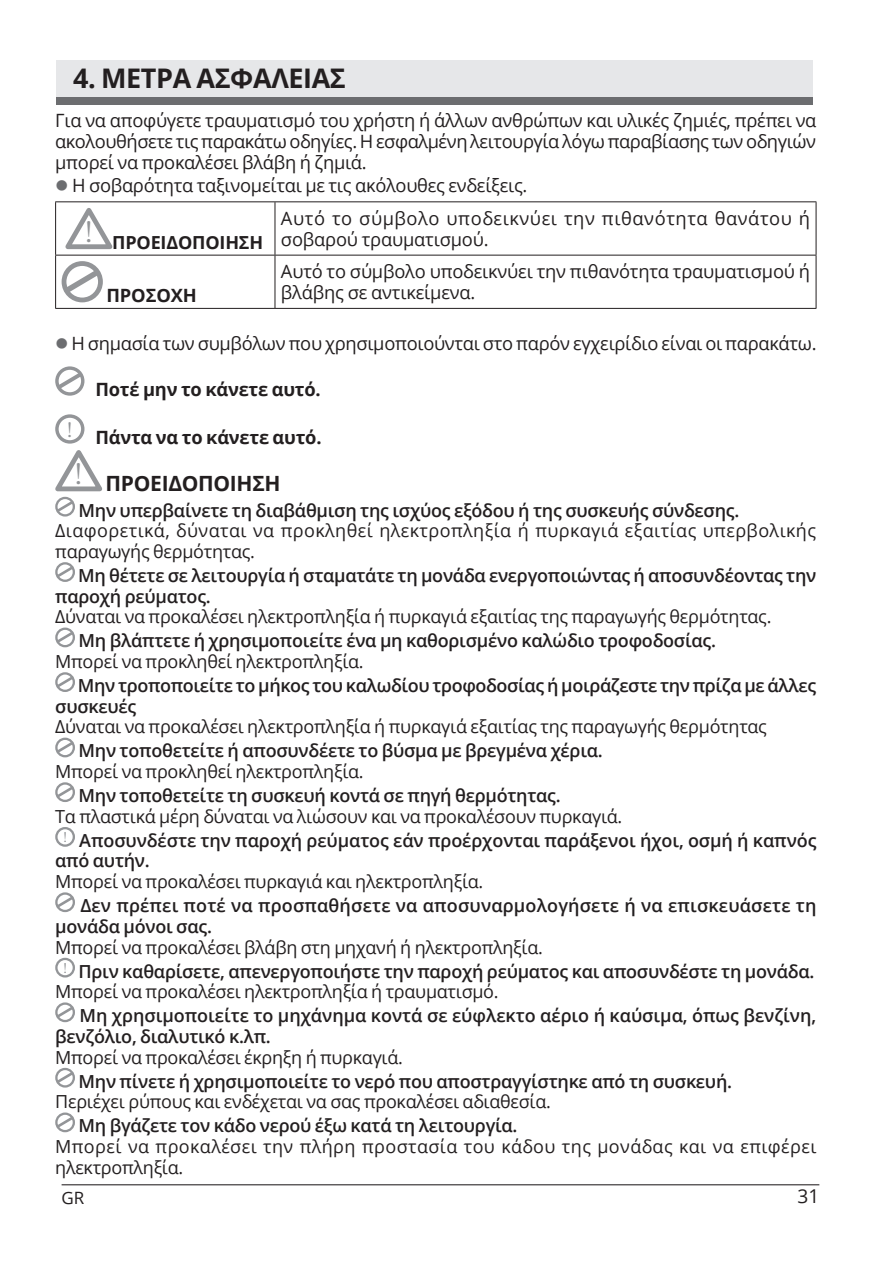
<style>
.page{position:relative;width:893px;height:1263px;background:#fff}
.page>*{position:absolute;margin:0;border:0;box-sizing:border-box;transform-origin:0 0}
.t1{font:700 27px "Open Sans";letter-spacing:-.015em;color:#231f20}
.t2{font:700 21px "Open Sans";letter-spacing:-.015em;color:#231f20}
.t3{font:19.05px "Open Sans";color:#231f20}
.t4{font:18.3px/21px "Open Sans";letter-spacing:-.015em;color:#231f20;text-align:justify}
.t5{font:18.3px/21.3px "Open Sans";letter-spacing:.03em;color:#231f20}
.t6{font:700 18.3px "Open Sans";letter-spacing:-.015em;color:#231f20}
.t7{font:600 18px/20.7px "Open Sans";letter-spacing:-.015em;color:#231f20}
.t8{font:18px "Open Sans";letter-spacing:-.015em;color:#231f20}
.t9{font:18px/20.7px "Open Sans";letter-spacing:.025em;color:#231f20}
.t10{font:18px/20.7px "Open Sans";letter-spacing:.02em;color:#231f20}
.t11{font:600 18px/20.7px "Open Sans";letter-spacing:.005em;color:#231f20}
.t12{font:700 18px "Open Sans";letter-spacing:-.01em;color:#231f20}
.t13{font:16.95px "Open Sans";color:#231f20}
.s1{color:#6c6d70}
.s2{font-weight:400}
</style>
<div class="page">
<hr style="left:62px;top:1184px;width:757px;height:1px;background:#231f20">
<div style="left:56px;top:60px;width:756px;height:37px;background:#e6e7e9"></div>
<div style="left:56px;top:97px;width:756px;height:7px;background:#6c6d70"></div>
<hr style="left:55px;top:201px;width:220px;height:1px;background:#231f20">
<hr style="left:55px;top:202px;width:1px;height:53px;background:#231f20">
<hr style="left:275px;top:201px;width:541px;height:1px;background:#231f20">
<hr style="left:275px;top:202px;width:1px;height:53px;background:#231f20">
<hr style="left:816px;top:202px;width:1px;height:53px;background:#231f20">
<hr style="left:55px;top:255px;width:220px;height:1px;background:#231f20">
<hr style="left:55px;top:255px;width:1px;height:53px;background:#231f20">
<hr style="left:275px;top:255px;width:541px;height:1px;background:#231f20">
<hr style="left:275px;top:255px;width:1px;height:53px;background:#231f20">
<hr style="left:816px;top:255px;width:1px;height:53px;background:#231f20">
<hr style="left:55px;top:308px;width:220px;height:1px;background:#231f20">
<hr style="left:275px;top:308px;width:541px;height:1px;background:#231f20">
<svg style="left:65px;top:208px;width:48px;height:42px"></svg>
<div style="left:62px;top:261px;width:41px;height:41px;border:5px solid #939598;border-radius:50%"></div>
<svg style="left:61px;top:265px;width:42px;height:33px"></svg>
<div style="left:55px;top:366px;width:29px;height:30px;border:3px solid #939598;border-radius:50%"></div>
<svg style="left:55px;top:369px;width:30px;height:23px"></svg>
<div style="left:55px;top:414px;width:29px;height:30px;border:3px solid #939598;border-radius:50%"></div>
<div style="left:55px;top:497px;width:20px;height:20px;border:2px solid #939598;border-radius:50%"></div>
<svg style="left:55px;top:450px;width:47px;height:64px"></svg>
<div style="left:55px;top:562px;width:20px;height:20px;border:2px solid #939598;border-radius:50%"></div>
<svg style="left:55px;top:564px;width:20px;height:16px"></svg>
<div style="left:55px;top:627px;width:20px;height:20px;border:2px solid #939598;border-radius:50%"></div>
<svg style="left:55px;top:629px;width:20px;height:16px"></svg>
<div style="left:55px;top:672px;width:20px;height:20px;border:2px solid #939598;border-radius:50%"></div>
<svg style="left:55px;top:674px;width:20px;height:16px"></svg>
<div style="left:55px;top:738px;width:20px;height:19px;border:2px solid #939598;border-radius:50%"></div>
<svg style="left:55px;top:739px;width:20px;height:16px"></svg>
<div style="left:55px;top:782px;width:20px;height:20px;border:2px solid #939598;border-radius:50%"></div>
<svg style="left:55px;top:784px;width:20px;height:16px"></svg>
<div style="left:55px;top:827px;width:20px;height:20px;border:2px solid #939598;border-radius:50%"></div>
<div style="left:55px;top:892px;width:20px;height:20px;border:2px solid #939598;border-radius:50%"></div>
<svg style="left:55px;top:894px;width:20px;height:16px"></svg>
<div style="left:55px;top:958px;width:20px;height:19px;border:2px solid #939598;border-radius:50%"></div>
<div style="left:55px;top:1002px;width:20px;height:20px;border:2px solid #939598;border-radius:50%"></div>
<svg style="left:55px;top:1004px;width:20px;height:16px"></svg>
<div style="left:55px;top:1068px;width:20px;height:19px;border:2px solid #939598;border-radius:50%"></div>
<svg style="left:55px;top:1070px;width:20px;height:15px"></svg>
<div style="left:55px;top:1112px;width:20px;height:20px;border:2px solid #939598;border-radius:50%"></div>
<svg style="left:55px;top:1114px;width:20px;height:16px"></svg>
<h1 class="t1" style="left:73px;top:59px;width:274px">4. ΜΕΤΡΑ ΑΣΦΑΛΕΙΑΣ</h1>
<p class="t4" style="left:55px;top:109px;width:763px">Για να αποφύγετε τραυματισμό του χρήστη ή άλλων ανθρώπων και υλικές ζημιές, πρέπει να ακολουθήσετε τις παρακάτω οδηγίες. Η εσφαλμένη λειτουργία λόγω παραβίασης των οδηγιών μπορεί να προκαλέσει βλάβη ή ζημιά.</p>
<p class="t4" style="left:55px;top:175px;width:474px"><span class="s1">●</span> Η σοβαρότητα ταξινομείται με τις ακόλουθες ενδείξεις.</p>
<p class="t12" style="left:84px;top:230px;width:181px"><sup>!</sup> ΠΡΟΕΙΔΟΠΟΙΗΣΗ</p>
<p class="t5" style="left:281px;top:207px;width:531px">Αυτό το σύμβολο υποδεικνύει την πιθανότητα θανάτου ή σοβαρού τραυματισμού.</p>
<p class="t6" style="left:107px;top:283px;width:92px">ΠΡΟΣΟΧΗ</p>
<p class="t4" style="left:281px;top:260px;width:531px">Αυτό το σύμβολο υποδεικνύει την πιθανότητα τραυματισμού ή βλάβης σε αντικείμενα.</p>
<p class="t4" style="left:55px;top:333px;width:763px"><span class="s1">●</span> Η σημασία των συμβόλων που χρησιμοποιούνται στο παρόν εγχειρίδιο είναι οι παρακάτω.</p>
<p class="t6" style="left:96px;top:376px;width:227px">Ποτέ μην το κάνετε αυτό.</p>
<p class="t6" style="left:66px;top:424px;width:257px"><sup>!</sup> Πάντα να το κάνετε αυτό.</p>
<p class="t2" style="left:74px;top:469px;width:209px"><sup>!</sup> ΠΡΟΕΙΔΟΠΟΙΗΣΗ</p>
<p class="t7" style="left:78px;top:499px;width:662px">Μην υπερβαίνετε τη διαβάθμιση της ισχύος εξόδου ή της συσκευής σύνδεσης.</p>
<p class="t9" style="left:55px;top:520px;width:762px">Διαφορετικά, δύναται να προκληθεί ηλεκτροπληξία ή πυρκαγιά εξαιτίας υπερβολικής παραγωγής θερμότητας.</p>
<p class="t7" style="left:55px;top:565px;width:763px;text-indent:23px">Μη θέτετε σε λειτουργία ή σταματάτε τη μονάδα ενεργοποιώντας ή αποσυνδέοντας την παροχή ρεύματος.</p>
<p class="t8" style="left:55px;top:604px;width:718px">Δύναται να προκαλέσει ηλεκτροπληξία ή πυρκαγιά εξαιτίας της παραγωγής θερμότητας.</p>
<p class="t7" style="left:78px;top:630px;width:639px">Μη βλάπτετε ή χρησιμοποιείτε ένα μη καθορισμένο καλώδιο τροφοδοσίας.</p>
<p class="t8" style="left:55px;top:649px;width:310px">Μπορεί να προκληθεί ηλεκτροπληξία.</p>
<p class="t7" style="left:55px;top:675px;width:762px;text-indent:23px">Μην τροποποιείτε το μήκος του καλωδίου τροφοδοσίας ή μοιράζεστε την πρίζα με άλλες συσκευές</p>
<p class="t8" style="left:55px;top:714px;width:713px">Δύναται να προκαλέσει ηλεκτροπληξία ή πυρκαγιά εξαιτίας της παραγωγής θερμότητας</p>
<p class="t7" style="left:78px;top:740px;width:526px">Μην τοποθετείτε ή αποσυνδέετε το βύσμα με βρεγμένα χέρια.</p>
<p class="t8" style="left:55px;top:759px;width:310px">Μπορεί να προκληθεί ηλεκτροπληξία.</p>
<p class="t7" style="left:78px;top:785px;width:484px">Μην τοποθετείτε τη συσκευή κοντά σε πηγή θερμότητας.</p>
<p class="t7" style="left:63px;top:804px;width:755px;line-height:24px;text-indent:-7px"><span class="s2">Τα πλαστικά μέρη δύναται να λιώσουν και να προκαλέσουν πυρκαγιά.<br></span><sup>!</sup> Αποσυνδέστε την παροχή ρεύματος εάν προέρχονται παράξενοι ήχοι, οσμή ή καπνός</p>
<p class="t7" style="left:55px;top:850px;width:96px">από αυτήν.</p>
<p class="t8" style="left:55px;top:869px;width:430px">Μπορεί να προκαλέσει πυρκαγιά και ηλεκτροπληξία.</p>
<p class="t11" style="left:55px;top:895px;width:763px;text-indent:25px">Δεν πρέπει ποτέ να προσπαθήσετε να αποσυναρμολογήσετε ή να επισκευάσετε τη μονάδα μόνοι σας.</p>
<p class="t7" style="left:63px;top:935px;width:753px;line-height:24px;text-indent:-7px"><span class="s2">Μπορεί να προκαλέσει βλάβη στη μηχανή ή ηλεκτροπληξία.<br></span><sup>!</sup> Πριν καθαρίσετε, απενεργοποιήστε την παροχή ρεύματος και αποσυνδέστε τη μονάδα.</p>
<p class="t8" style="left:55px;top:979px;width:445px">Μπορεί να προκαλέσει ηλεκτροπληξία ή τραυματισμό.</p>
<p class="t7" style="left:55px;top:1005px;width:762px;text-indent:24px">Μη χρησιμοποιείτε το μηχάνημα κοντά σε εύφλεκτο αέριο ή καύσιμα, όπως βενζίνη, βενζόλιο, διαλυτικό κ.λπ.</p>
<p class="t8" style="left:55px;top:1045px;width:349px">Μπορεί να προκαλέσει έκρηξη ή πυρκαγιά.</p>
<p class="t7" style="left:78px;top:1070px;width:655px">Μην πίνετε ή χρησιμοποιείτε το νερό που αποστραγγίστηκε από τη συσκευή.</p>
<p class="t8" style="left:55px;top:1089px;width:497px">Περιέχει ρύπους και ενδέχεται να σας προκαλέσει αδιαθεσία.</p>
<p class="t7" style="left:78px;top:1115px;width:441px">Μη βγάζετε τον κάδο νερού έξω κατά τη λειτουργία.</p>
<p class="t10" style="left:55px;top:1135px;width:763px">Μπορεί να προκαλέσει την πλήρη προστασία του κάδου της μονάδας και να επιφέρει ηλεκτροπληξία.</p>
<p class="t13" style="left:62px;top:1186px;width:24px">GR</p>
<p class="t3" style="left:797px;top:1183px;width:23px">31</p>
</div>
